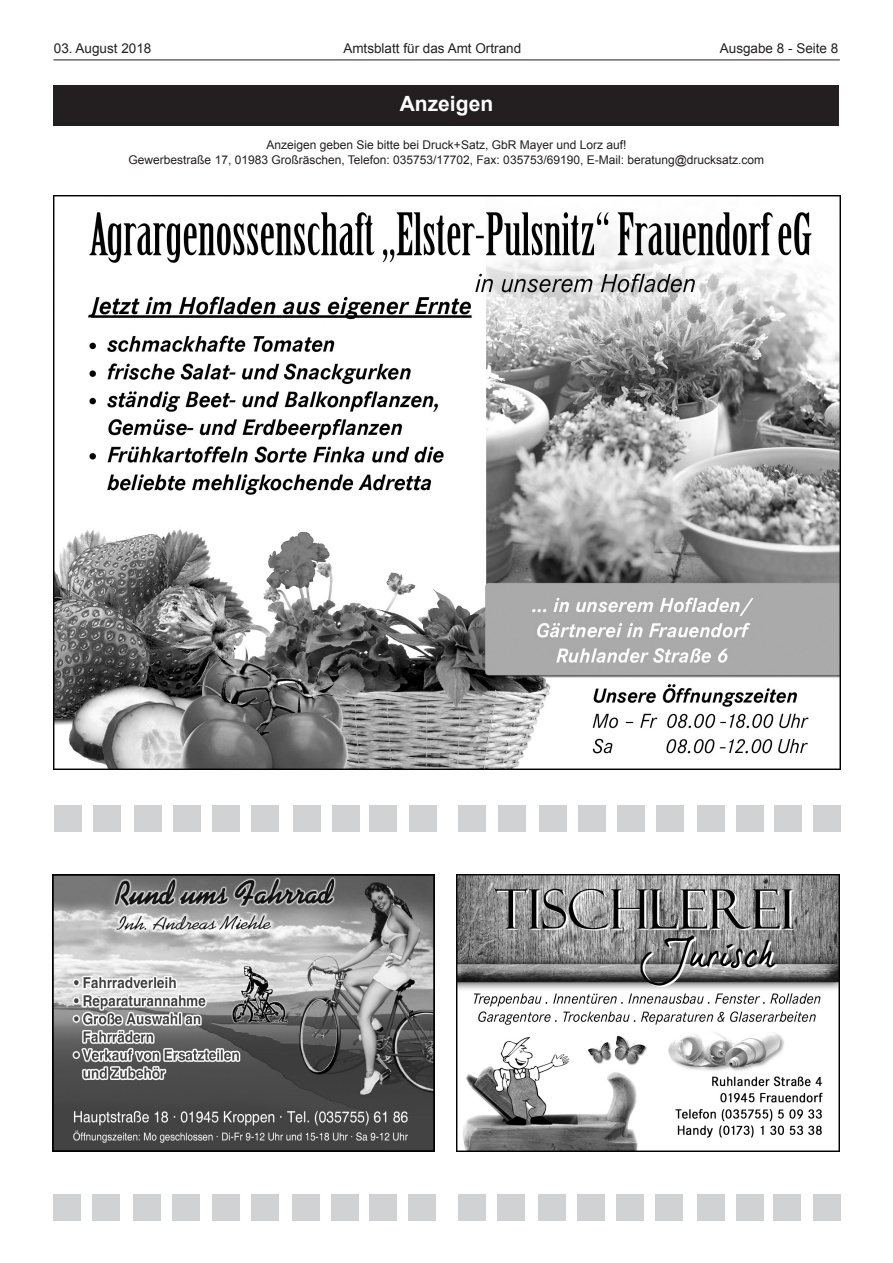
<style>
.page{position:relative;width:893px;height:1263px;background:#fff}
.page>*{position:absolute;margin:0;border:0;box-sizing:border-box;transform-origin:0 0}
.Fließtext{font:700 21px "Arial";color:#fff}
.t1{font:13.5px "Arial";color:#231f20}
.Fließtext-2{font:12px "Arial";color:#231f20}
</style>
<div class="page">
<hr style="left:53px;top:60px;width:787px;height:1px;background:#231f20">
<img style="left:54px;top:196px;width:786px;height:574px">
<img style="left:52px;top:875px;width:383px;height:276px">
<img style="left:457px;top:875px;width:382px;height:276px">
<div style="left:53px;top:1194px;width:28px;height:26px;background:#d1d2d4"></div>
<div style="left:92px;top:1194px;width:28px;height:26px;background:#d1d2d4"></div>
<div style="left:133px;top:1194px;width:28px;height:26px;background:#d1d2d4"></div>
<div style="left:173px;top:1194px;width:27px;height:26px;background:#d1d2d4"></div>
<div style="left:212px;top:1194px;width:27px;height:26px;background:#d1d2d4"></div>
<div style="left:251px;top:1194px;width:28px;height:26px;background:#d1d2d4"></div>
<div style="left:292px;top:1194px;width:28px;height:26px;background:#d1d2d4"></div>
<div style="left:331px;top:1194px;width:28px;height:26px;background:#d1d2d4"></div>
<div style="left:369px;top:1194px;width:28px;height:26px;background:#d1d2d4"></div>
<div style="left:408px;top:1194px;width:28px;height:26px;background:#d1d2d4"></div>
<div style="left:458px;top:1194px;width:28px;height:26px;background:#d1d2d4"></div>
<div style="left:497px;top:1194px;width:28px;height:26px;background:#d1d2d4"></div>
<div style="left:538px;top:1194px;width:28px;height:26px;background:#d1d2d4"></div>
<div style="left:577px;top:1194px;width:28px;height:26px;background:#d1d2d4"></div>
<div style="left:616px;top:1194px;width:28px;height:26px;background:#d1d2d4"></div>
<div style="left:655px;top:1194px;width:28px;height:26px;background:#d1d2d4"></div>
<div style="left:697px;top:1194px;width:27px;height:26px;background:#d1d2d4"></div>
<div style="left:736px;top:1194px;width:28px;height:26px;background:#d1d2d4"></div>
<div style="left:773px;top:1194px;width:28px;height:26px;background:#d1d2d4"></div>
<div style="left:813px;top:1194px;width:27px;height:26px;background:#d1d2d4"></div>
<div style="left:54px;top:805px;width:28px;height:27px;background:#d1d2d4"></div>
<div style="left:93px;top:805px;width:28px;height:27px;background:#d1d2d4"></div>
<div style="left:134px;top:805px;width:28px;height:27px;background:#d1d2d4"></div>
<div style="left:173px;top:805px;width:28px;height:27px;background:#d1d2d4"></div>
<div style="left:212px;top:805px;width:28px;height:27px;background:#d1d2d4"></div>
<div style="left:252px;top:805px;width:27px;height:27px;background:#d1d2d4"></div>
<div style="left:293px;top:805px;width:27px;height:27px;background:#d1d2d4"></div>
<div style="left:332px;top:805px;width:28px;height:27px;background:#d1d2d4"></div>
<div style="left:370px;top:805px;width:27px;height:27px;background:#d1d2d4"></div>
<div style="left:409px;top:805px;width:28px;height:27px;background:#d1d2d4"></div>
<div style="left:459px;top:805px;width:27px;height:27px;background:#d1d2d4"></div>
<div style="left:498px;top:805px;width:28px;height:27px;background:#d1d2d4"></div>
<div style="left:539px;top:805px;width:28px;height:27px;background:#d1d2d4"></div>
<div style="left:578px;top:805px;width:28px;height:27px;background:#d1d2d4"></div>
<div style="left:617px;top:805px;width:28px;height:27px;background:#d1d2d4"></div>
<div style="left:656px;top:805px;width:28px;height:27px;background:#d1d2d4"></div>
<div style="left:697px;top:805px;width:28px;height:27px;background:#d1d2d4"></div>
<div style="left:736px;top:805px;width:28px;height:27px;background:#d1d2d4"></div>
<div style="left:774px;top:805px;width:28px;height:27px;background:#d1d2d4"></div>
<div style="left:813px;top:805px;width:28px;height:27px;background:#d1d2d4"></div>
<div style="left:53px;top:85px;width:786px;height:40px;background:#231f20"></div>
<p class="t1" style="left:54px;top:39px;width:99px">03. August 2018</p>
<p class="t1" style="left:343px;top:39px;width:179px">Amtsblatt für das Amt Ortrand</p>
<p class="t1" style="left:720px;top:39px;width:120px">Ausgabe 8 - Seite 8</p>
<p class="Fließtext" style="left:400px;top:89px;width:95px">Anzeigen</p>
<p class="Fließtext-2" style="left:267px;top:137px;width:361px">Anzeigen geben Sie bitte bei Druck+Satz, GbR Mayer und Lorz auf!</p>
<p class="Fließtext-2" style="left:129px;top:152px;width:637px">Gewerbestraße 17, 01983 Großräschen, Telefon: 035753/17702, Fax: 035753/69190, E-Mail: beratung@drucksatz.com</p>
</div>
